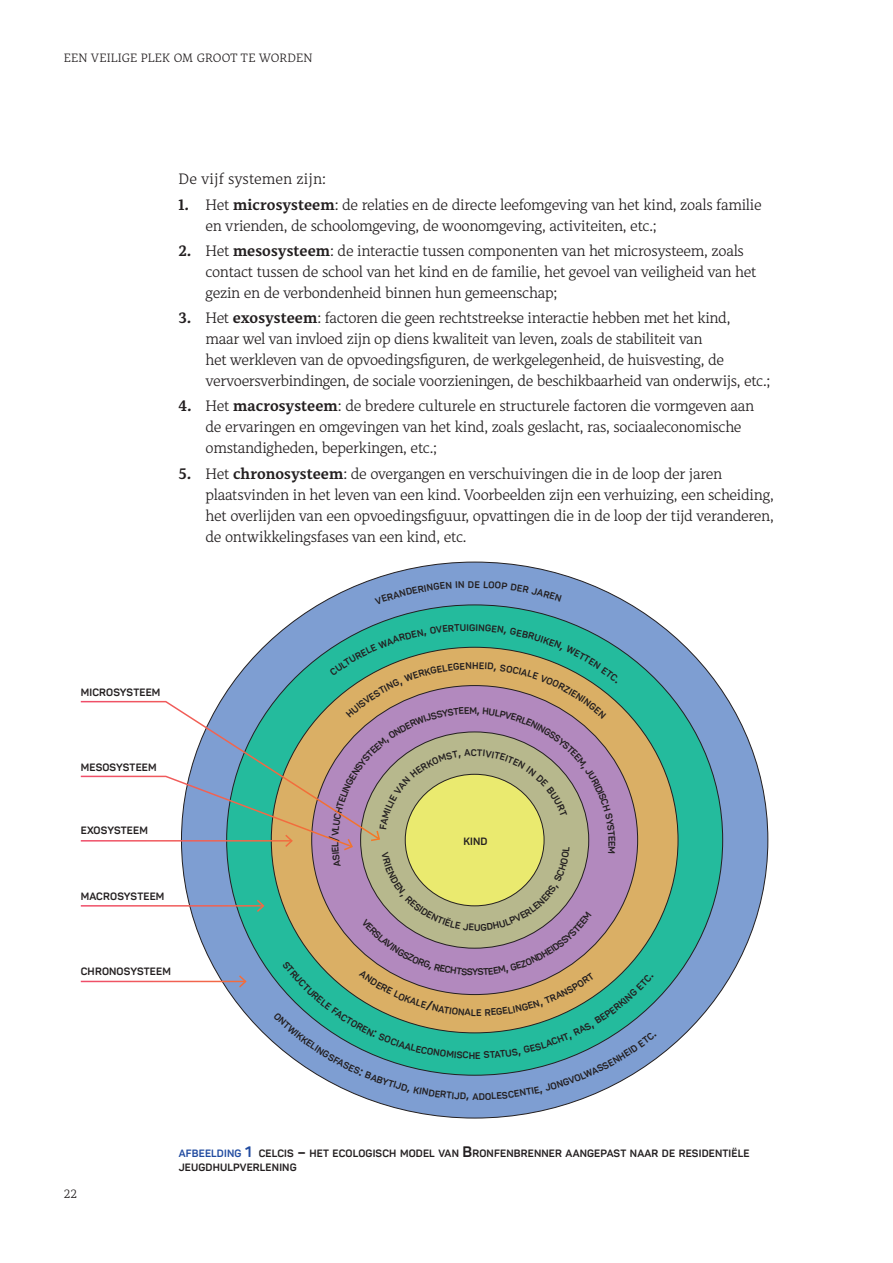
<style>
.page{position:relative;width:893px;height:1263px;background:#fff}
.page>*{position:absolute;margin:0;border:0;box-sizing:border-box;transform-origin:0 0}
.t1{font:300 15px/21px "Alkes";letter-spacing:-.02em;color:#231f20}
.t2{font:300 15px "Alkes";letter-spacing:.005em;color:#231f20}
.t3{font:300 12px "Alkes";color:#231f20}
.t4{font:700 10.5px/13.5px "Panton";letter-spacing:.015em;color:#231f20}
.t5{font:700 9.45px "Panton";color:#231f20}
.s1{font-weight:700}
.s2{color:#214ba0}
.s3{font-size:15px;color:#214ba0}
.s4{font-size:15px}
</style>
<div class="page">
<div style="left:181px;top:562px;width:587px;height:556px;background:#7e9ed2;border-radius:50%"></div>
<svg style="left:227px;top:605px;width:496px;height:470px;background:#3cb491"></svg>
<svg style="left:80px;top:624px;width:577px;height:477px"></svg>
<p class="t3" style="left:64px;top:50px;width:250px">Een veilige plek om groot te worden</p>
<p class="t2" style="left:179px;top:169px;width:149px">De vijf systemen zijn:</p>
<p class="t1" style="left:206px;top:193px;width:558px;text-indent:-27px"><span class="s1">1.</span> Het <span class="s1">microsysteem</span>: de relaties en de directe leefomgeving van het kind, zoals familie en vrienden, de schoolomgeving, de woonomgeving, activiteiten, etc.;</p>
<p class="t1" style="left:206px;top:240px;width:552px;text-indent:-27px"><span class="s1">2.</span> Het <span class="s1">mesosysteem</span>: de interactie tussen componenten van het microsysteem, zoals contact tussen de school van het kind en de familie, het gevoel van veiligheid van het gezin en de verbondenheid binnen hun gemeenschap;</p>
<p class="t1" style="left:206px;top:307px;width:566px;text-indent:-27px"><span class="s1">3.</span> Het <span class="s1">exosysteem</span>: factoren die geen rechtstreekse interactie hebben met het kind,<br>maar wel van invloed zijn op diens kwaliteit van leven, zoals de stabiliteit van<br>het werkleven van de opvoedingsfiguren, de werkgelegenheid, de huisvesting, de vervoersverbindingen, de sociale voorzieningen, de beschikbaarheid van onderwijs, etc.;</p>
<p class="t1" style="left:206px;top:395px;width:550px;text-indent:-27px"><span class="s1">4.</span> Het <span class="s1">macrosysteem</span>: de bredere culturele en structurele factoren die vormgeven aan de ervaringen en omgevingen van het kind, zoals geslacht, ras, sociaaleconomische omstandigheden, beperkingen, etc.;</p>
<p class="t1" style="left:206px;top:462px;width:570px;text-indent:-27px"><span class="s1">5.</span> Het <span class="s1">chronosysteem</span>: de overgangen en verschuivingen die in de loop der jaren plaatsvinden in het leven van een kind. Voorbeelden zijn een verhuizing, een scheiding, het overlijden van een opvoedingsfiguur, opvattingen die in de loop der tijd veranderen, de ontwikkelingsfases van een kind, etc.</p>
<p class="t5" style="left:468px;top:578px;width:8px">D</p>
<p class="t5" style="left:467px;top:621px;width:4px">I</p>
<p class="t4" style="left:81px;top:685px;width:81px">MICROSYSTEEM</p>
<p class="t4" style="left:81px;top:760px;width:77px">MESOSYSTEEM</p>
<p class="t4" style="left:81px;top:824px;width:69px">EXOSYSTEEM</p>
<p class="t4" style="left:81px;top:889px;width:85px">MACROSYSTEEM</p>
<p class="t5" style="left:472px;top:660px;width:8px">H</p>
<p class="t5" style="left:469px;top:705px;width:9px">M</p>
<p class="t5" style="left:471px;top:747px;width:8px">C</p>
<p class="t4" style="left:463px;top:834px;width:26px">KIND</p>
<p class="t4" style="left:81px;top:965px;width:92px">CHRONOSYSTEEM</p>
<p class="t5" style="left:472px;top:966px;width:8px">Y</p>
<p class="t5" style="left:476px;top:1006px;width:7px">E</p>
<p class="t5" style="left:469px;top:1049px;width:8px">H</p>
<p class="t5" style="left:472px;top:1090px;width:8px">A</p>
<p class="t3" style="left:64px;top:1186px;width:15px">22</p>
<p class="t4" style="left:179px;top:1147px;width:572px"><span class="s2">AFBEELDING</span> <span class="s3">1</span> CELCIS <span class="s4">–</span> HET ECOLOGISCH MODEL VAN <span class="s4">B</span>RONFENBRENNER AANGEPAST NAAR DE RESIDENTIËLE<br>JEUGDHULPVERLENING</p>
</div>
